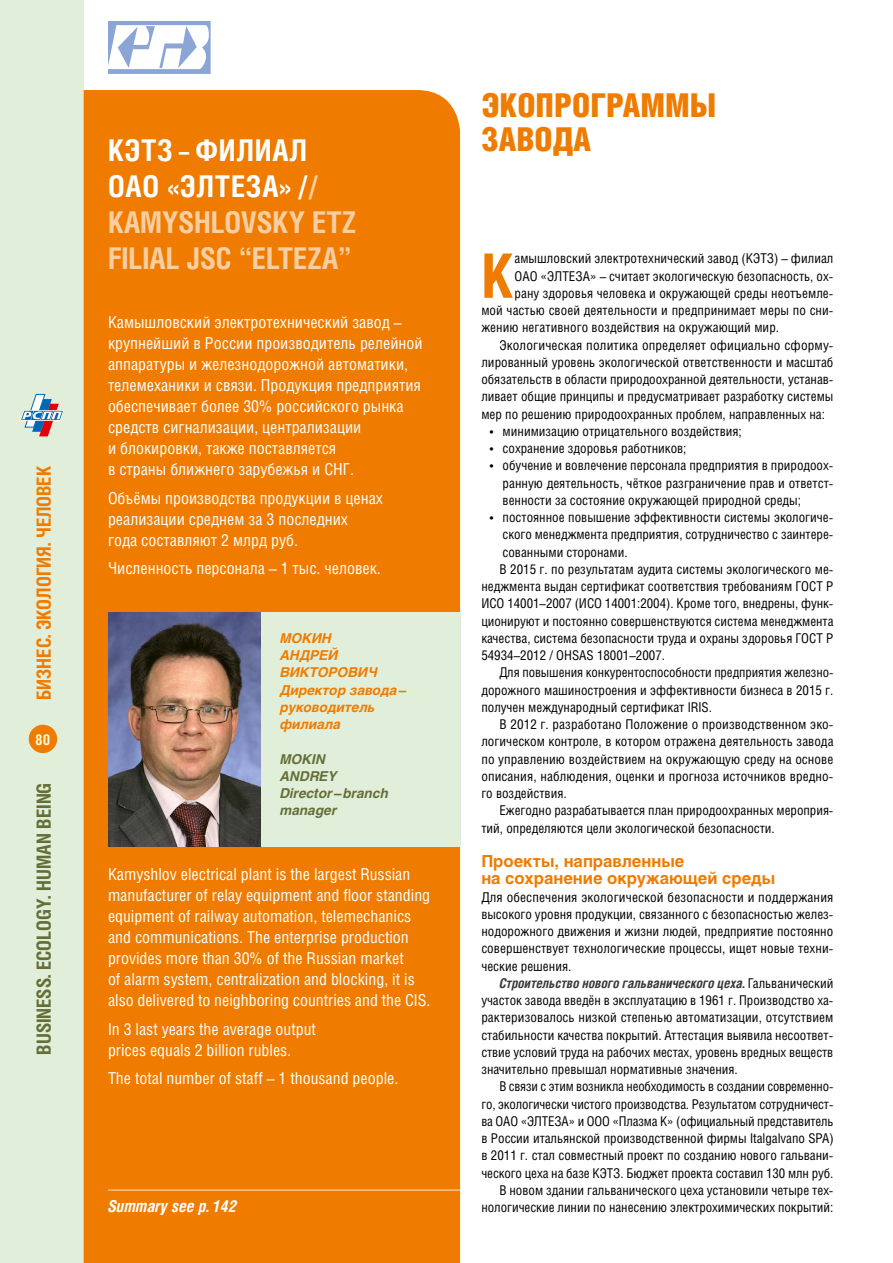
<style>
.page{position:relative;width:893px;height:1263px;background:#fff}
.page>*{position:absolute;margin:0;border:0;box-sizing:border-box;transform-origin:0 0}
.t1{font:700 61.35px "Helios Cond C";color:#ef7c00}
.t2{font:33px/34.5px "Helios Cond Black C";color:#ef7c00}
.t3{font:700 30px/36px "Helios Cond C";color:#fbcea1}
.t4{font:700 19.5px "Helios Cond C";color:#646f38}
.t5{font:700 19.5px "Helios Cond C";color:#ef7c00}
.t6{font:16.5px/21px "Helios Cond C";color:#fff}
.t7{font:700 16.5px/17.2px "Helios C";color:#ef7c00}
.t8{font:italic 700 16.5px "Helios Cond C";color:#fff}
.t9{font:700 15px "Helios Cond C";color:#fffad5}
.t10{font:13.5px/17.2px "Helios Cond C";color:#000;text-align:justify}
.t11{font:italic 700 13.5px/17.2px "Helios C";color:#ef7c00}
.t12{font:italic 700 13.5px/17.2px "Helios C";color:#646f38}
.s1{color:#fff}
.s2{font-weight:700;font-style:italic;color:#3a3a39}
</style>
<div class="page">
<div style="left:0;top:0;width:84px;height:1263px;background:#e1eed9"></div>
<svg style="left:20px;top:394px;width:44px;height:42px"></svg>
<div style="left:29px;top:725px;width:27px;height:27px;background:#ef7c00;border-radius:50%"></div>
<div style="left:29px;top:725px;width:28px;height:28px;border:1px solid #ef7c00;border-radius:50%"></div>
<div style="left:84px;top:90px;width:376px;height:1173px;background:#ef7c00"></div>
<div style="left:108px;top:612px;width:352px;height:234px;background:#e1eed9"></div>
<img style="left:108px;top:612px;width:152px;height:234px">
<svg style="left:108px;top:21px;width:103px;height:53px"></svg>
<hr style="left:108px;top:1189px;width:352px;height:2px;background:#fac189">
<h3 class="t5" style="left:32px;top:700px;width:236px;rotate:-90deg">БИЗНЕС. ЭКОЛОГИЯ. ЧЕЛОВЕК</h3>
<p class="t9" style="left:35px;top:730px;width:17px">80</p>
<h3 class="t4" style="left:32px;top:1054px;width:273px;rotate:-90deg">BUSINESS. ECOLOGY. HUMAN BEING</h3>
<h3 class="t3" style="left:108px;top:131px;width:250px"><span class="s1">КЭТЗ – ФИЛИАЛ<br>ОАО «ЭЛТЕЗА» /</span>/<br>KAMYSHLOVSKY ETZ<br>FILIAL JSC “ELTEZA”</h3>
<p class="t6" style="left:108px;top:311px;width:316px">Камышловский электротехнический завод – крупнейший в России производитель релейной аппаратуры и железнодорожной автоматики, телемеханики и связи. Продукция предприятия обеспечивает более 30% российского рынка средств сигнализации, централизации<br>и блокировки, также поставляется<br>в страны ближнего зарубежья и СНГ.</p>
<p class="t6" style="left:108px;top:487px;width:276px">Объёмы производства продукции в ценах реализации среднем за 3 последних<br>года составляют 2 млрд руб.</p>
<p class="t6" style="left:108px;top:557px;width:274px">Численность персонала – 1 тыс. человек.</p>
<p class="t11" style="left:280px;top:629px;width:128px">Мокин<br>Андрей<br>Викторович<br>Директор завода– руководитель филиала</p>
<p class="t12" style="left:280px;top:750px;width:110px">Mokin<br>Andrey<br>Director–branch manager</p>
<p class="t6" style="left:108px;top:863px;width:324px">Kamyshlov electrical plant is the largest Russian manufacturer of relay equipment and floor standing equipment of railway automation, telemechanics and communications. The enterprise production provides more than 30% of the Russian market<br>of alarm system, centralization and blocking, it is also delivered to neighboring countries and the CIS.</p>
<p class="t6" style="left:108px;top:1018px;width:209px">In 3 last years the average output prices equals 2 billion rubles.</p>
<p class="t6" style="left:108px;top:1067px;width:292px">The total number of staff – 1 thousand people.</p>
<p class="t8" style="left:108px;top:1196px;width:131px">Summary see p. 142</p>
<h2 class="t2" style="left:481px;top:87px;width:236px">Экопрограммы завода</h2>
<h1 class="t1" style="left:481px;top:239px;width:34px">К</h1>
<p class="t10" style="left:514px;top:250px;width:320px">амышловский электротехнический завод (КЭТЗ) – филиал</p>
<p class="t10" style="left:514px;top:267px;width:320px">ОАО «ЭЛТЕЗА» – считает экологическую безопасность, ох-</p>
<p class="t10" style="left:514px;top:284px;width:320px">рану здоровья человека и окружающей среды неотъемле-</p>
<p class="t10" style="left:481px;top:301px;width:354px">мой частью своей деятельности и предпринимает меры по сни-</p>
<p class="t10" style="left:481px;top:319px;width:299px">жению негативного воздействия на окружающий мир.</p>
<p class="t10" style="left:499px;top:336px;width:336px">Экологическая политика определяет официально сформу-</p>
<p class="t10" style="left:481px;top:353px;width:354px">лированный уровень экологической ответственности и масштаб</p>
<p class="t10" style="left:481px;top:370px;width:354px">обязательств в области природоохранной деятельности, устанав-</p>
<p class="t10" style="left:481px;top:388px;width:354px">ливает общие принципы и предусматривает разработку системы</p>
<p class="t10" style="left:481px;top:405px;width:345px">мер по решению природоохранных проблем, направленных на:</p>
<p class="t10" style="left:490px;top:422px;width:253px">• минимизацию отрицательного воздействия;</p>
<p class="t10" style="left:490px;top:439px;width:198px">• сохранение здоровья работников;</p>
<p class="t10" style="left:503px;top:457px;width:332px;text-indent:-13px">• обучение и вовлечение персонала предприятия в природоох&shy;ранную деятельность, чёткое разграничение прав и ответст&shy;венности за состояние окружающей природной среды;</p>
<p class="t10" style="left:490px;top:508px;width:345px">• постоянное повышение эффективности системы экологиче-</p>
<p class="t10" style="left:503px;top:526px;width:332px">ского менеджмента предприятия, сотрудничество с заинтере-</p>
<p class="t10" style="left:503px;top:543px;width:126px">сованными сторонами.</p>
<p class="t10" style="left:499px;top:560px;width:336px">В 2015 г. по результатам аудита системы экологического ме-</p>
<p class="t10" style="left:481px;top:577px;width:354px">неджмента выдан сертификат соответствия требованиям ГОСТ Р</p>
<p class="t10" style="left:481px;top:595px;width:354px">ИСО 14001–2007 (ИСО 14001:2004). Кроме того, внедрены, функ-</p>
<p class="t10" style="left:481px;top:612px;width:354px">ционируют и постоянно совершенствуются система менеджмента</p>
<p class="t10" style="left:481px;top:629px;width:354px">качества, система безопасности труда и охраны здоровья ГОСТ Р</p>
<p class="t10" style="left:481px;top:646px;width:185px">54934–2012 / OHSAS 18001–2007.</p>
<p class="t10" style="left:499px;top:664px;width:336px">Для повышения конкурентоспособности предприятия железно-</p>
<p class="t10" style="left:481px;top:681px;width:354px">дорожного машиностроения и эффективности бизнеса в 2015 г.</p>
<p class="t10" style="left:481px;top:698px;width:232px">получен международный сертификат IRIS.</p>
<p class="t10" style="left:499px;top:715px;width:336px">В 2012 г. разработано Положение о производственном эко-</p>
<p class="t10" style="left:481px;top:733px;width:354px">логическом контроле, в котором отражена деятельность завода</p>
<p class="t10" style="left:481px;top:750px;width:354px">по управлению воздействием на окружающую среду на основе</p>
<p class="t10" style="left:481px;top:767px;width:354px">описания, наблюдения, оценки и прогноза источников вредно-</p>
<p class="t10" style="left:481px;top:784px;width:87px">го воздействия.</p>
<p class="t10" style="left:499px;top:802px;width:336px">Ежегодно разрабатывается план природоохранных мероприя-</p>
<p class="t10" style="left:481px;top:819px;width:295px">тий, определяются цели экологической безопасности.</p>
<p class="t7" style="left:481px;top:853px;width:295px">Проекты, направленные<br>на сохранение окружающей среды</p>
<p class="t10" style="left:481px;top:888px;width:354px">Для обеспечения экологической безопасности и поддержания высокого уровня продукции, связанного с безопасностью желез&shy;нодорожного движения и жизни людей, предприятие постоянно совершенствует технологические процессы, ищет новые техни&shy;ческие решения.</p>
<p class="t10" style="left:481px;top:974px;width:354px;text-indent:18px"><span class="s2">Строительство нового гальванического цеха.</span> Гальванический участок завода введён в эксплуатацию в 1961 г. Производство ха&shy;рактеризовалось низкой степенью автоматизации, отсутствием стабильности качества покрытий. Аттестация выявила несоответ&shy;ствие условий труда на рабочих местах, уровень вредных веществ значительно превышал нормативные значения.</p>
<p class="t10" style="left:481px;top:1078px;width:354px;text-align:right">В связи с этим возникла необходимость в создании современно-<br>го, экологически чистого производства. Результатом сотрудничест&shy;ва ОАО «ЭЛТЕЗА» и ООО «Плазма К» (официальный представитель в России итальянской производственной фирмы Italgalvano SPA) в 2011 г. стал совместный проект по созданию нового гальвани&shy;ческого цеха на базе КЭТЗ. Бюджет проекта составил 130 млн руб.<br>В новом здании гальванического цеха установили четыре тех&shy;нологические линии по нанесению электрохимических покрытий:</p>
</div>
